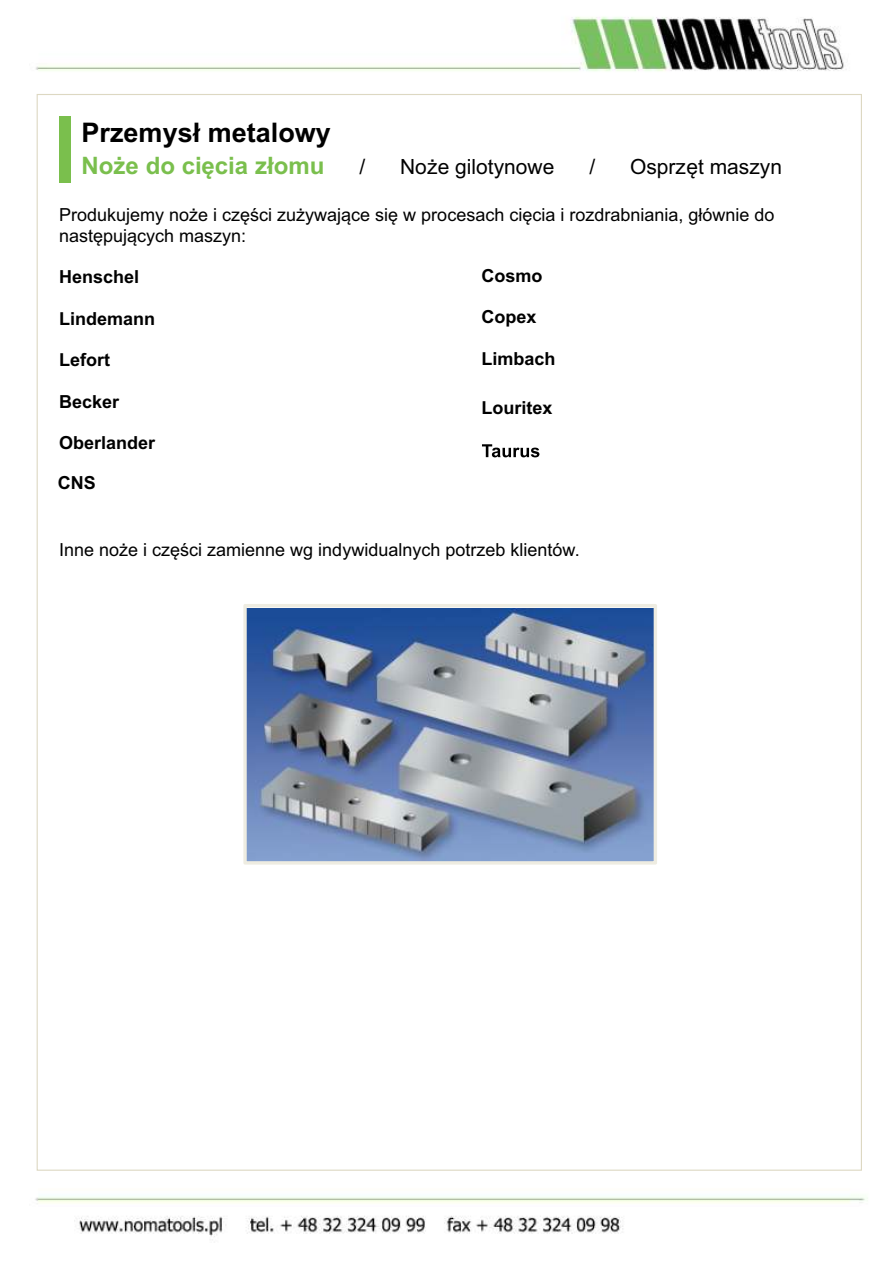
<style>
.page{position:relative;width:893px;height:1263px;background:#fff}
.page>*{position:absolute;margin:0;border:0;box-sizing:border-box;transform-origin:0 0}
.t1{font:700 27px "Arial";color:#000}
.t2{font:700 24px "Arial";color:#7abf4d}
.t3{font:21px "Arial";color:#000}
.t4{font:18px/20.7px "Arial";color:#000}
.t5{font:700 18px "Arial";color:#000}
</style>
<div class="page">
<img style="left:35px;top:17px;width:833px;height:1223px">
<img style="left:243px;top:604px;width:414px;height:261px">
<div style="left:470px;top:236px;width:329px;height:212px;background:#fff"></div>
<div style="left:59px;top:117px;width:11px;height:66px;background:#7abf4d"></div>
<svg style="left:482px;top:444px;width:57px;height:13px"></svg>
<h1 class="t1" style="left:82px;top:122px;width:251px">Przemysł metalowy</h1>
<h2 class="t2" style="left:81px;top:157px;width:244px">Noże do cięcia złomu</h2>
<p class="t3" style="left:359px;top:159px;width:7px">/</p>
<p class="t3" style="left:400px;top:159px;width:155px">Noże gilotynowe</p>
<p class="t3" style="left:589px;top:159px;width:7px">/</p>
<p class="t3" style="left:630px;top:159px;width:153px">Osprzęt maszyn</p>
<p class="t4" style="left:59px;top:206px;width:717px">Produkujemy noże i części zużywające się w procesach cięcia i rozdrabniania, głównie do następujących maszyn:</p>
<p class="t5" style="left:59px;top:270px;width:82px">Henschel</p>
<p class="t5" style="left:59px;top:312px;width:98px">Lindemann</p>
<p class="t5" style="left:59px;top:353px;width:52px">Lefort</p>
<p class="t5" style="left:59px;top:394px;width:62px">Becker</p>
<p class="t5" style="left:59px;top:436px;width:98px">Oberlander</p>
<p class="t5" style="left:481px;top:269px;width:63px">Cosmo</p>
<p class="t5" style="left:481px;top:310px;width:57px">Copex</p>
<p class="t5" style="left:481px;top:352px;width:76px">Limbach</p>
<p class="t5" style="left:481px;top:401px;width:73px">Louritex</p>
<p class="t5" style="left:58px;top:476px;width:39px">CNS</p>
<p class="t4" style="left:59px;top:541px;width:522px">Inne noże i części zamienne wg indywidualnych potrzeb klientów.</p>
</div>
